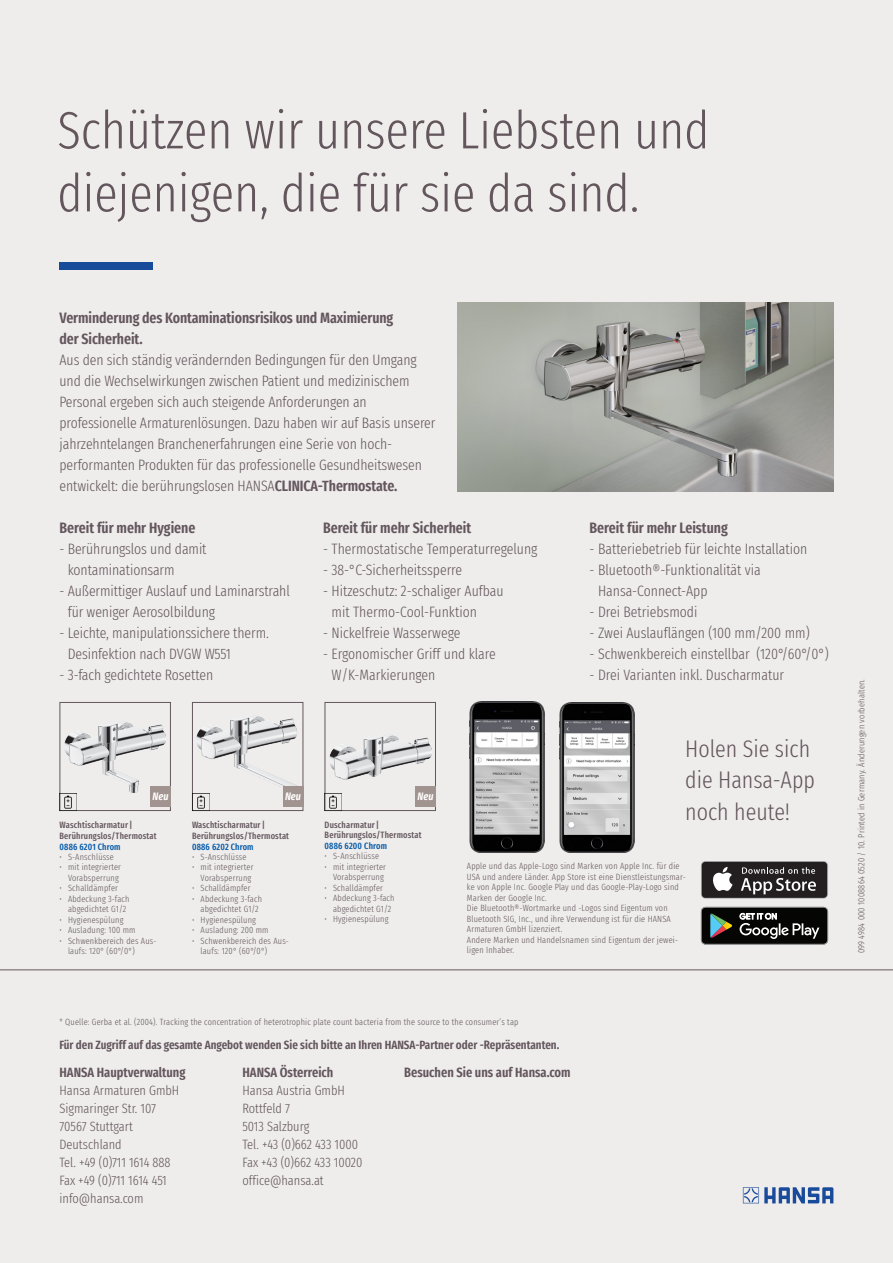
<style>
.page{position:relative;width:893px;height:1263px;background:#efedec}
.page>*{position:absolute;margin:0;border:0;box-sizing:border-box;transform-origin:0 0}
.t1{font:300 extra-condensed 52.5px/63px "Fira Sans";color:#63565d}
.t2{font:300 extra-condensed 24px/31.5px "Fira Sans";color:#63565d}
.t3{font:300 extra-condensed 15px/21px "Fira Sans";letter-spacing:-.005em;color:#63565d}
.t4{font:600 extra-condensed 15px/21px "Fira Sans";letter-spacing:-.005em;color:#63565d}
.t5{font:300 extra-condensed 13.5px/18px "Fira Sans";color:#63565d}
.t6{font:600 extra-condensed 13.5px "Fira Sans";color:#63565d}
.t7{font:600 extra-condensed 12px "Fira Sans";color:#63565d}
.t8{font:italic 600 extra-condensed 10.95px "Fira Sans";color:#fff}
.t9{font:300 extra-condensed 9px/10.5px "Fira Sans";letter-spacing:.02em;color:#63565d;text-align:right}
.t10{font:500 extra-condensed 9px/10.5px "Fira Sans";letter-spacing:.02em;color:#63565d}
.t11{font:500 extra-condensed 9px "Fira Sans";letter-spacing:.02em;color:#0157a8}
.s1{font-weight:600}
</style>
<div class="page">
<img style="left:470px;top:701px;width:74px;height:151px">
<img style="left:560px;top:702px;width:74px;height:151px">
<svg style="left:701px;top:861px;width:127px;height:38px"></svg>
<div style="left:702px;top:862px;width:125px;height:36px;background:#231f20;border-radius:4px"></div>
<svg style="left:713px;top:867px;width:19px;height:24px"></svg>
<svg style="left:741px;top:867px;width:75px;height:27px"></svg>
<svg style="left:701px;top:907px;width:127px;height:37px;background:#2f312f"></svg>
<svg style="left:743px;top:1187px;width:90px;height:16px"></svg>
<div style="left:60px;top:262px;width:93px;height:8px;background:#194b9b"></div>
<img style="left:457px;top:302px;width:376px;height:189px">
<img style="left:64px;top:722px;width:102px;height:71px">
<div style="left:60px;top:702px;width:111px;height:109px;border:1px solid #63565d"></div>
<div style="left:150px;top:786px;width:21px;height:21px;background:#a19390"></div>
<img style="left:60px;top:794px;width:17px;height:17px">
<img style="left:197px;top:716px;width:101px;height:83px">
<div style="left:192px;top:702px;width:111px;height:109px;border:1px solid #63565d"></div>
<img style="left:329px;top:735px;width:102px;height:44px">
<div style="left:325px;top:702px;width:111px;height:109px;border:1px solid #63565d"></div>
<div style="left:283px;top:786px;width:20px;height:21px;background:#a19390"></div>
<div style="left:415px;top:786px;width:21px;height:21px;background:#a19390"></div>
<img style="left:192px;top:794px;width:17px;height:17px">
<img style="left:325px;top:794px;width:17px;height:17px">
<hr style="left:0;top:969px;width:893px;height:1px;background:#63565d">
<h1 class="t1" style="left:57px;top:98px;width:653px">Schützen wir unsere Liebsten und diejenigen, die für sie da sind.</h1>
<h3 class="t4" style="left:60px;top:307px;width:335px">Verminderung des Kontaminationsrisikos und Maximierung der Sicherheit.</h3>
<p class="t3" style="left:60px;top:350px;width:377px">Aus den sich ständig verändernden Bedingungen für den Umgang und die Wechselwirkungen zwischen Patient und medizinischem Personal ergeben sich auch steigende Anforderungen an professionelle Armaturenlösungen. Dazu haben wir auf Basis unserer jahrzehntelangen Branchenerfahrungen eine Serie von hoch&shy;performanten Produkten für das professionelle Gesundheitswesen entwickelt: die berührungslosen HANSA<span class="s1">CLINICA-Thermostate.</span></p>
<h3 class="t4" style="left:60px;top:517px;width:137px">Bereit für mehr Hygiene</h3>
<h3 class="t3" style="left:68px;top:539px;width:140px;text-indent:-8px">- Berührungslos und damit kontaminationsarm</h3>
<h3 class="t3" style="left:68px;top:581px;width:224px;text-indent:-8px">- Außermittiger Auslauf und Laminarstrahl für weniger Aerosolbildung</h3>
<h3 class="t3" style="left:68px;top:623px;width:203px;text-indent:-8px">- Leichte, manipulationssichere therm.<br>Desinfektion nach DVGW W551</h3>
<h3 class="t3" style="left:60px;top:665px;width:155px">- 3-fach gedichtete Rosetten</h3>
<h3 class="t4" style="left:323px;top:517px;width:150px">Bereit für mehr Sicherheit</h3>
<h3 class="t3" style="left:323px;top:539px;width:216px">- Thermostatische Temperaturregelung</h3>
<h3 class="t3" style="left:323px;top:560px;width:140px">- 38-°C-Sicherheitssperre</h3>
<h3 class="t3" style="left:332px;top:581px;width:174px;text-indent:-8px">- Hitzeschutz: 2-schaliger Aufbau mit Thermo-Cool-Funktion</h3>
<h3 class="t3" style="left:323px;top:623px;width:139px">- Nickelfreie Wasserwege</h3>
<h3 class="t3" style="left:332px;top:644px;width:166px;text-indent:-8px">- Ergonomischer Griff und klare<br>W/K-Markierungen</h3>
<h3 class="t4" style="left:590px;top:517px;width:140px">Bereit für mehr Leistung</h3>
<h3 class="t3" style="left:590px;top:539px;width:219px">- Batteriebetrieb für leichte Installation</h3>
<h3 class="t3" style="left:598px;top:560px;width:164px;text-indent:-8px">- Bluetooth®-Funktionalität via<br>Hansa-Connect-App</h3>
<h3 class="t3" style="left:590px;top:602px;width:109px">- Drei Betriebsmodi</h3>
<h3 class="t3" style="left:590px;top:623px;width:221px">- Zwei Auslauflängen (100 mm/200 mm)</h3>
<h3 class="t3" style="left:590px;top:644px;width:240px">- Schwenkbereich einstellbar (120°/60°/0°)</h3>
<h3 class="t3" style="left:590px;top:665px;width:196px">- Drei Varianten inkl. Duscharmatur</h3>
<p class="t8" style="left:153px;top:787px;width:17px">Neu</p>
<p class="t8" style="left:285px;top:787px;width:17px">Neu</p>
<p class="t8" style="left:418px;top:787px;width:17px">Neu</p>
<p class="t10" style="left:60px;top:819px;width:99px">Waschtischarmatur|<br>Berührungslos/Thermostat</p>
<p class="t11" style="left:60px;top:839px;width:63px">0886 6201 Chrom</p>
<p class="t9" style="left:60px;top:851px;width:56px">• S-Anschlüsse</p>
<p class="t9" style="left:60px;top:862px;width:63px">• mit integrierter<br>Vorabsperrung</p>
<p class="t9" style="left:60px;top:883px;width:60px">• Schalldämpfer</p>
<p class="t9" style="left:60px;top:893px;width:71px;text-align:center">• Abdeckung 3-fach abgedichtet G1/2</p>
<p class="t9" style="left:60px;top:914px;width:65px">• Hygienespülung</p>
<p class="t9" style="left:60px;top:925px;width:78px">• Ausladung: 100 mm</p>
<p class="t9" style="left:68px;top:935px;width:90px;text-align:left;text-indent:-9px">• Schwenkbereich des Aus&shy;laufs: 120° (60°/0°)</p>
<p class="t10" style="left:192px;top:819px;width:99px">Waschtischarmatur|<br>Berührungslos/Thermostat</p>
<p class="t11" style="left:192px;top:840px;width:63px">0886 6202 Chrom</p>
<p class="t9" style="left:192px;top:851px;width:56px">• S-Anschlüsse</p>
<p class="t9" style="left:192px;top:862px;width:63px">• mit integrierter<br>Vorabsperrung</p>
<p class="t9" style="left:192px;top:883px;width:60px">• Schalldämpfer</p>
<p class="t9" style="left:192px;top:893px;width:71px;text-align:center">• Abdeckung 3-fach abgedichtet G1/2</p>
<p class="t9" style="left:192px;top:914px;width:65px">• Hygienespülung</p>
<p class="t9" style="left:192px;top:925px;width:78px">• Ausladung: 200 mm</p>
<p class="t9" style="left:201px;top:935px;width:90px;text-align:left;text-indent:-9px">• Schwenkbereich des Aus&shy;laufs: 120° (60°/0°)</p>
<p class="t10" style="left:325px;top:819px;width:99px">Duscharmatur|<br>Berührungslos/Thermostat</p>
<p class="t11" style="left:325px;top:839px;width:64px">0886 6200 Chrom</p>
<p class="t9" style="left:325px;top:851px;width:56px">• S-Anschlüsse</p>
<p class="t9" style="left:325px;top:861px;width:63px">• mit integrierter<br>Vorabsperrung</p>
<p class="t9" style="left:325px;top:882px;width:60px">• Schalldämpfer</p>
<p class="t9" style="left:325px;top:893px;width:71px;text-align:center">• Abdeckung 3-fach abgedichtet G1/2</p>
<p class="t9" style="left:325px;top:914px;width:65px">• Hygienespülung</p>
<h2 class="t2" style="left:685px;top:733px;width:131px">Holen Sie sich die Hansa-App noch heute!</h2>
<p class="t9" style="left:467px;top:861px;width:220px;text-align:left">Apple und das Apple-Logo sind Marken von Apple Inc. für die USA und andere Länder. App Store ist eine Dienstleistungsmar&shy;ke von Apple Inc. Google Play und das Google-Play-Logo sind Marken der Google Inc.<br>Die Bluetooth®-Wortmarke und -Logos sind Eigentum von Bluetooth SIG, Inc., und ihre Verwendung ist für die HANSA Armaturen GmbH lizenziert.<br>Andere Marken und Handelsnamen sind Eigentum der jewei&shy;ligen Inhaber.</p>
<p class="t9" style="left:60px;top:1016px;width:460px">* Quelle: Gerba et al. (2004). Tracking the concentration of heterotrophic plate count bacteria from the source to the consumer’s tap</p>
<h3 class="t7" style="left:60px;top:1035px;width:501px">Für den Zugriff auf das gesamte Angebot wenden Sie sich bitte an Ihren HANSA-Partner oder -Repräsentanten.</h3>
<h3 class="t6" style="left:60px;top:1062px;width:127px">HANSA Hauptverwaltung</h3>
<h3 class="t5" style="left:60px;top:1082px;width:121px">Hansa Armaturen GmbH<br>Sigmaringer Str. 107<br>70567 Stuttgart<br>Deutschland<br>Tel. +49 (0)711 1614 888<br>Fax +49 (0)711 1614 451 info@hansa.com</h3>
<h3 class="t6" style="left:242px;top:1062px;width:92px">HANSA Österreich</h3>
<h3 class="t5" style="left:242px;top:1082px;width:121px">Hansa Austria GmbH<br>Rottfeld 7<br>5013 Salzburg<br>Tel. +43 (0)662 433 1000<br>Fax +43 (0)662 433 10020 office@hansa.at</h3>
<h3 class="t6" style="left:404px;top:1062px;width:168px">Besuchen Sie uns auf Hansa.com</h3>
<p class="t9" style="left:856px;top:953px;width:276px;rotate:-90deg">099 4984 000 1008864 0520 / 10. Printed in Germany. Änderungen vorbehalten.</p>
</div>
